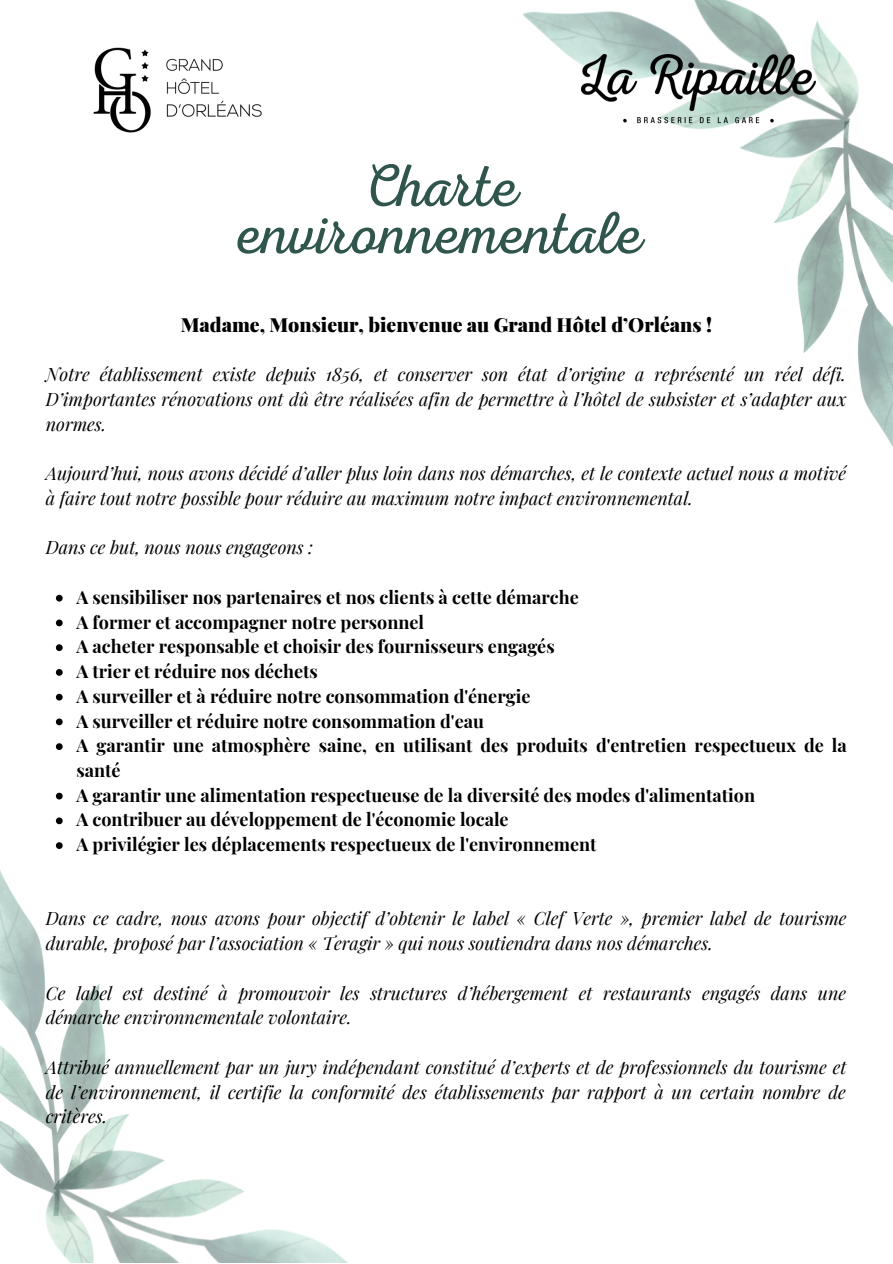
<style>
.page{position:relative;width:893px;height:1264px;background:#fff}
.page>*{position:absolute;margin:0;border:0;box-sizing:border-box;transform-origin:0 0}
.t1{font:60px/47.2px "RTL Adam Script Light";color:#2f554d;text-align:center}
.t2{font:900 19.5px "Playfair Display";color:#000}
.t3{font:italic 18px/24.8px "Playfair Display";color:#000}
.t4{font:700 18px/24.8px "Playfair Display";color:#000}
</style>
<div class="page">
<img style="left:0;top:870px;width:106px;height:308px">
<img style="left:773px;top:159px;width:119px;height:287px">
<img style="left:523px;top:0;width:362px;height:200px">
<img style="left:18px;top:1108px;width:329px;height:154px">
<svg style="left:56px;top:595px;width:7px;height:6px"></svg>
<svg style="left:56px;top:619px;width:7px;height:7px"></svg>
<svg style="left:56px;top:644px;width:7px;height:7px"></svg>
<svg style="left:56px;top:669px;width:7px;height:6px"></svg>
<svg style="left:56px;top:693px;width:7px;height:7px"></svg>
<svg style="left:56px;top:718px;width:7px;height:7px"></svg>
<svg style="left:56px;top:743px;width:7px;height:7px"></svg>
<svg style="left:56px;top:792px;width:7px;height:7px"></svg>
<svg style="left:56px;top:817px;width:7px;height:7px"></svg>
<svg style="left:56px;top:842px;width:7px;height:7px"></svg>
<img style="left:93px;top:47px;width:169px;height:86px">
<img style="left:581px;top:55px;width:234px;height:69px">
<h1 class="t1" style="left:238px;top:164px;width:407px">Charte environnementale</h1>
<p class="t2" style="left:181px;top:310px;width:532px">Madame, Monsieur, bienvenue au Grand Hôtel d’Orléans !</p>
<p class="t3" style="left:46px;top:361px;width:802px;text-align:justify">Notre établissement existe depuis 1856, et conserver son état d’origine a représenté un réel défi.<br>D’importantes rénovations ont dû être réalisées afin de permettre à l’hôtel de subsister et s’adapter aux normes.</p>
<p class="t3" style="left:46px;top:460px;width:801px">Aujourd’hui, nous avons décidé d’aller plus loin dans nos démarches, et le contexte actuel nous a motivé à faire tout notre possible pour réduire au maximum notre impact environnemental.</p>
<p class="t3" style="left:46px;top:534px;width:269px">Dans ce but, nous nous engageons :</p>
<p class="t4" style="left:76px;top:584px;width:772px">A sensibiliser nos partenaires et nos clients à cette démarche<br>A former et accompagner notre personnel<br>A acheter responsable et choisir des fournisseurs engagés<br>A trier et réduire nos déchets<br>A surveiller et à réduire notre consommation d'énergie<br>A surveiller et réduire notre consommation d'eau<br>A garantir une atmosphère saine, en utilisant des produits d'entretien respectueux de la santé<br>A garantir une alimentation respectueuse de la diversité des modes d'alimentation<br>A contribuer au développement de l'économie locale<br>A privilégier les déplacements respectueux de l'environnement</p>
<p class="t3" style="left:46px;top:905px;width:802px">Dans ce cadre, nous avons pour objectif d’obtenir le label « Clef Verte », premier label de tourisme durable, proposé par l’association « Teragir » qui nous soutiendra dans nos démarches.</p>
<p class="t3" style="left:46px;top:979px;width:801px">Ce label est destiné à promouvoir les structures d’hébergement et restaurants engagés dans une démarche environnementale volontaire.</p>
<p class="t3" style="left:46px;top:1054px;width:802px;text-align:justify">Attribué annuellement par un jury indépendant constitué d’experts et de professionnels du tourisme et de l’environnement, il certifie la conformité des établissements par rapport à un certain nombre de critères.</p>
</div>
